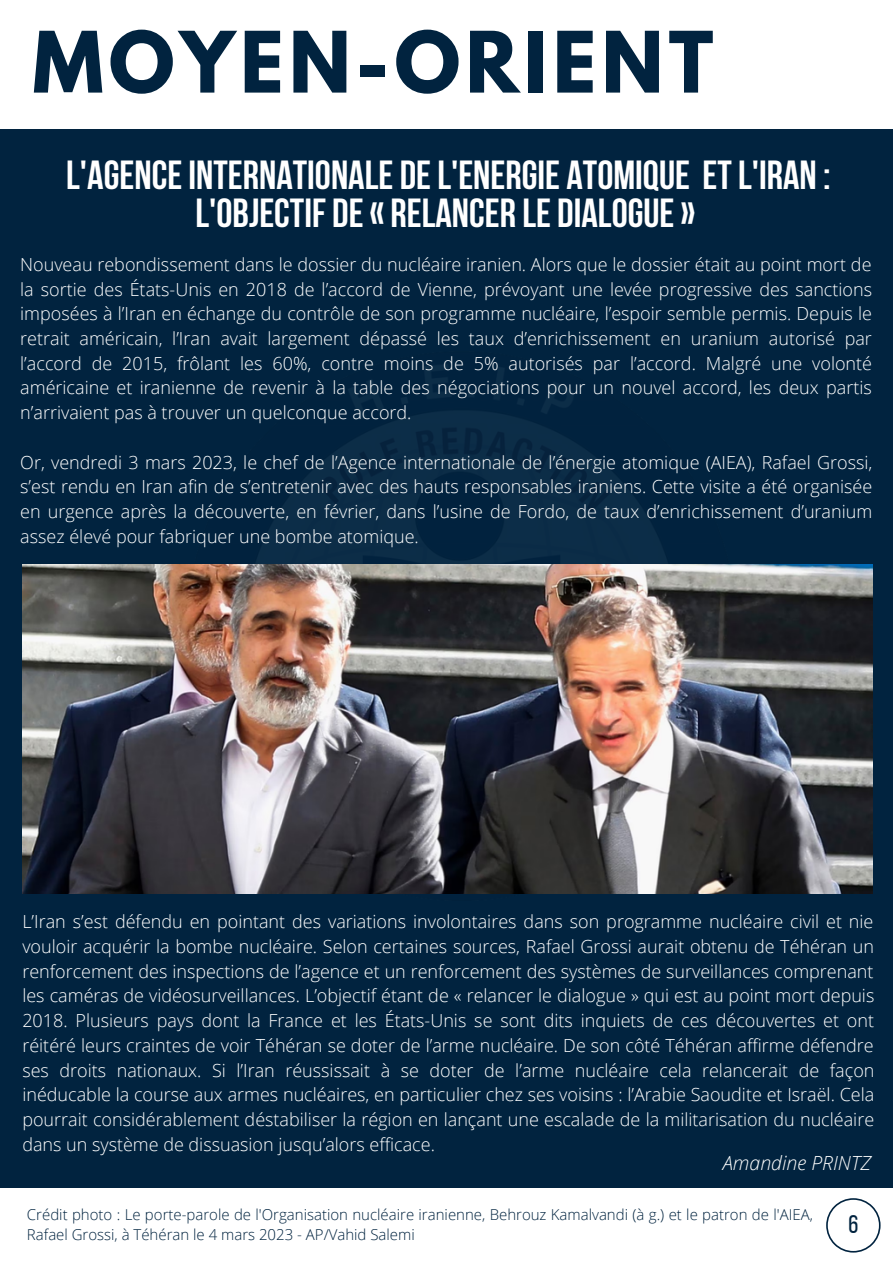
<style>
.page{position:relative;width:893px;height:1264px;background:#fff}
.page>*{position:absolute;margin:0;border:0;box-sizing:border-box;transform-origin:0 0}
.t1{font:700 75px "League Spartan";letter-spacing:.07em;color:#01233f}
.t2{font:700 40.5px/38.2px "Bebas Neue";color:#fff;text-align:center}
.t3{font:25.5px "Bebas Neue";color:#01233f}
.t4{font:italic 300 19.5px "Open Sans";color:#fff}
.t5{font:300 18px/24.8px "Open Sans";color:#fff;text-align:justify}
.t6{font:300 15px/20.2px "Open Sans";color:#01233f}
</style>
<div class="page">
<div style="left:0;top:0;width:892px;height:1262px;background:#01233f"></div>
<img style="left:188px;top:365px;width:548px;height:529px">
<div style="left:0;top:0;width:892px;height:128px;background:#fff"></div>
<div style="left:0;top:1187px;width:892px;height:75px;background:#fff"></div>
<svg style="left:826px;top:1198px;width:54px;height:54px"></svg>
<img style="left:22px;top:564px;width:850px;height:329px">
<h1 class="t1" style="left:33px;top:25px;width:682px">MOYEN-ORIENT</h1>
<h2 class="t2" style="left:66px;top:159px;width:765px">L'AGENCE INTERNATIONALE DE L'ENERGIE ATOMIQUE ET L'IRAN :<br>L'OBJECTIF DE « RELANCER LE DIALOGUE»</h2>
<p class="t5" style="left:20px;top:251px;width:853px">Nouveau rebondissement dans le dossier du nucléaire iranien. Alors que le dossier était au point mort de la sortie des États-Unis en 2018 de l’accord de Vienne, prévoyant une levée progressive des sanctions imposées à l’Iran en échange du contrôle de son programme nucléaire, l’espoir semble permis. Depuis le retrait américain, l’Iran avait largement dépassé les taux d’enrichissement en uranium autorisé par l’accord de 2015, frôlant les 60%, contre moins de 5% autorisés par l’accord. Malgré une volonté américaine et iranienne de revenir à la table des négociations pour un nouvel accord, les deux partis n’arrivaient pas à trouver un quelconque accord.</p>
<p class="t5" style="left:20px;top:449px;width:853px">Or, vendredi 3 mars 2023, le chef de l’Agence internationale de l’énergie atomique (AIEA), Rafael Grossi, s’est rendu en Iran afin de s’entretenir avec des hauts responsables iraniens. Cette visite a été organisée en urgence après la découverte, en février, dans l’usine de Fordo, de taux d’enrichissement d’uranium assez élevé pour fabriquer une bombe atomique.</p>
<p class="t5" style="left:22px;top:908px;width:853px">L’Iran s’est défendu en pointant des variations involontaires dans son programme nucléaire civil et nie vouloir acquérir la bombe nucléaire. Selon certaines sources, Rafael Grossi aurait obtenu de Téhéran un renforcement des inspections de l’agence et un renforcement des systèmes de surveillances comprenant les caméras de vidéosurveillances. L’objectif étant de « relancer le dialogue » qui est au point mort depuis 2018. Plusieurs pays dont la France et les États-Unis se sont dits inquiets de ces découvertes et ont réitéré leurs craintes de voir Téhéran se doter de l’arme nucléaire. De son côté Téhéran affirme défendre ses droits nationaux. Si l’Iran réussissait à se doter de l’arme nucléaire cela relancerait de façon inéducable la course aux armes nucléaires, en particulier chez ses voisins : l’Arabie Saoudite et Israël. Cela pourrait considérablement déstabiliser la région en lançant une escalade de la militarisation du nucléaire dans un système de dissuasion jusqu’alors efficace.</p>
<p class="t4" style="left:722px;top:1149px;width:150px">Amandine PRINTZ</p>
<p class="t6" style="left:27px;top:1203px;width:787px">Crédit photo : Le porte-parole de l'Organisation nucléaire iranienne, Behrouz Kamalvandi (à g.) et le patron de l'AIEA,<br>Rafael Grossi, à Téhéran le 4 mars 2023 - AP/Vahid Salemi</p>
<h3 class="t3" style="left:848px;top:1214px;width:11px">6</h3>
</div>
